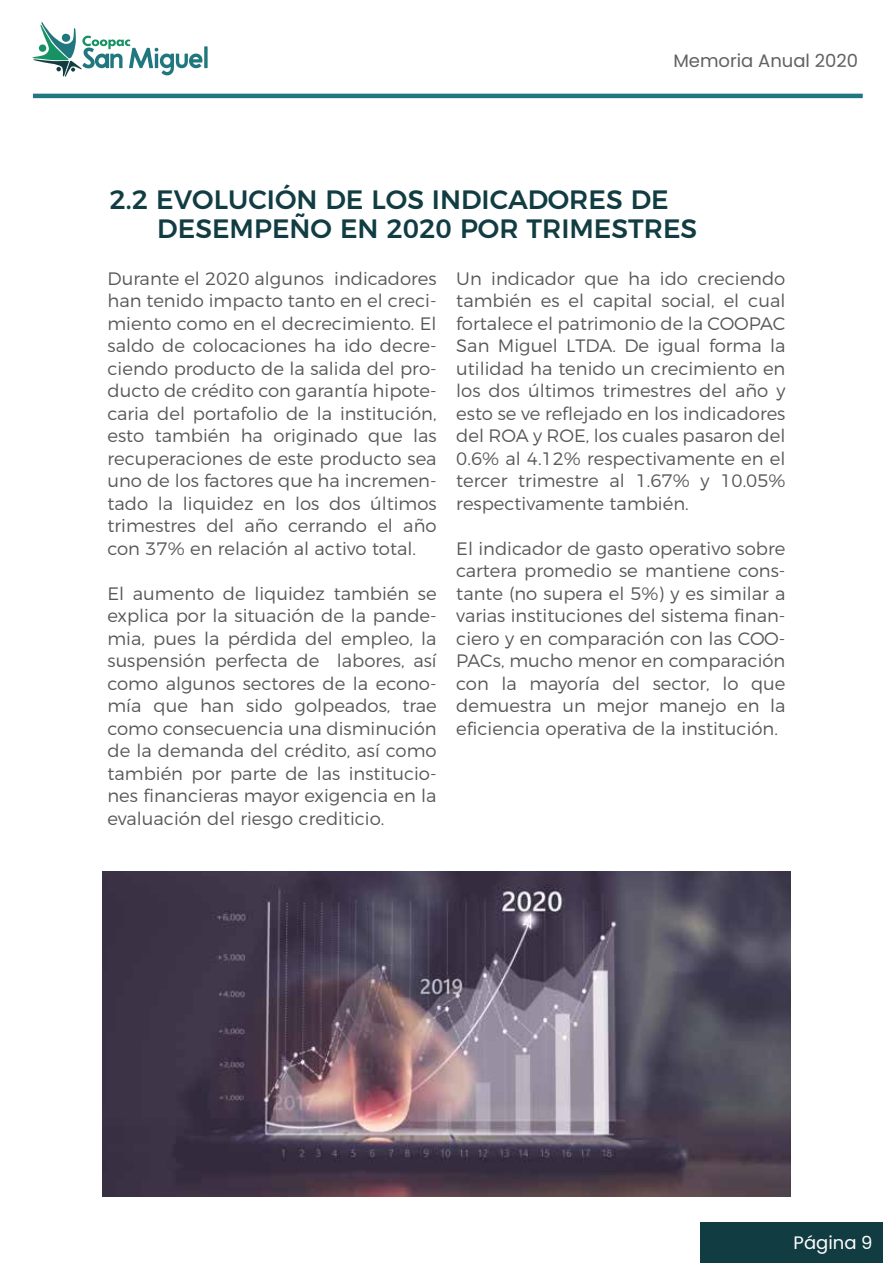
<style>
.page{position:relative;width:893px;height:1263px;background:#fff}
.page>*{position:absolute;margin:0;border:0;box-sizing:border-box;transform-origin:0 0}
.t1{font:500 26.55px/28.5px "Montserrat";color:#113d42}
.t2{font:300 18px/22.5px "Montserrat";color:#575756;text-align:justify}
.t3{font:18px "Poppins";color:#616161}
.t4{font:18px "Poppins";color:#fff}
</style>
<div class="page">
<svg style="left:32px;top:22px;width:176px;height:55px"></svg>
<div style="left:700px;top:1222px;width:183px;height:41px;background:#113d42"></div>
<hr style="left:33px;top:94px;width:830px;height:4px;background:#20777f">
<img style="left:103px;top:871px;width:687px;height:325px">
<p class="t3" style="left:673px;top:50px;width:186px">Memoria Anual 2020</p>
<h1 class="t1" style="left:157px;top:184px;width:541px;text-indent:-48px">2.2 EVOLUCIÓN DE LOS INDICADORES DE<br>DESEMPEÑO EN 2020 POR TRIMESTRES</h1>
<p class="t2" style="left:108px;top:265px;width:331px">Durante el 2020 algunos indicadores han tenido impacto tanto en el creci&shy;miento como en el decrecimiento. El saldo de colocaciones ha ido decre&shy;ciendo producto de la salida del pro&shy;ducto de crédito con garantía hipote&shy;caria del portafolio de la institución, esto también ha originado que las recuperaciones de este producto sea uno de los factores que ha incremen&shy;tado la liquidez en los dos últimos trimestres del año cerrando el año con 37% en relación al activo total.</p>
<p class="t2" style="left:108px;top:580px;width:331px">El aumento de liquidez también se explica por la situación de la pande&shy;mia, pues la pérdida del empleo, la suspensión perfecta de labores, así como algunos sectores de la econo&shy;mía que han sido golpeados, trae como consecuencia una disminución de la demanda del crédito, así como también por parte de las institucio&shy;nes financieras mayor exigencia en la evaluación del riesgo crediticio.</p>
<p class="t2" style="left:456px;top:265px;width:331px">Un indicador que ha ido creciendo también es el capital social, el cual fortalece el patrimonio de la COOPAC San Miguel LTDA. De igual forma la utilidad ha tenido un crecimiento en los dos últimos trimestres del año y esto se ve reflejado en los indicadores del ROA y ROE, los cuales pasaron del 0.6% al 4.12% respectivamente en el tercer trimestre al 1.67% y 10.05% respectivamente también.</p>
<p class="t2" style="left:456px;top:535px;width:331px">El indicador de gasto operativo sobre cartera promedio se mantiene cons&shy;tante (no supera el 5%) y es similar a varias instituciones del sistema finan&shy;ciero y en comparación con las COO-PACs, mucho menor en comparación con la mayoría del sector, lo que demuestra un mejor manejo en la eficiencia operativa de la institución.</p>
<p class="t4" style="left:794px;top:1232px;width:81px">Página 9</p>
</div>
